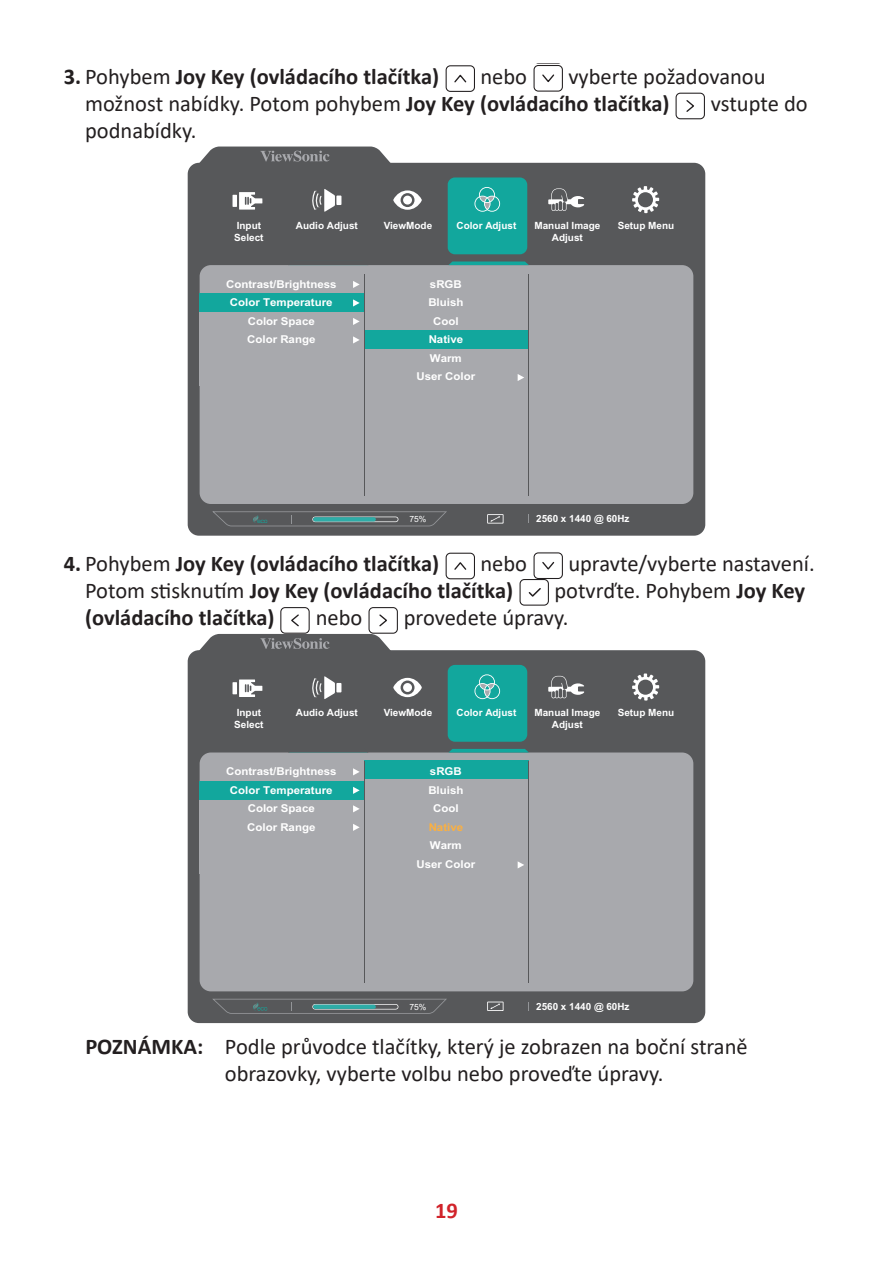
<style>
.page{position:relative;width:893px;height:1263px;background:#fff}
.page>*{position:absolute;margin:0;border:0;box-sizing:border-box;transform-origin:0 0}
.t1{font:22.5px/27px "Calibri";color:#231f20}
.t2{font:700 22.5px "Calibri";color:#231f20}
.t3{font:700 22.5px "Calibri";color:#d1232a}
.t4{font:700 10.8px/18.5px "Arial";color:#fff;text-align:center;scale:1.06 1}
.t5{font:700 10.8px "Arial";color:#fbb041;scale:1.06 1}
.t6{font:700 9.9px/12px "Arial";color:#fff}
.t7{font:8.55px "Arial";color:#fff}
.s1{font-weight:400}
.s2{font-weight:700}
</style>
<div class="page">
<div style="left:446px;top:65px;width:29px;height:27px;border:1px solid #231f20;border-radius:4px"></div>
<svg style="left:454px;top:74px;width:13px;height:9px"></svg>
<div style="left:533px;top:65px;width:30px;height:27px;border:1px solid #231f20;border-radius:4px"></div>
<svg style="left:542px;top:74px;width:13px;height:9px"></svg>
<div style="left:676px;top:93px;width:29px;height:26px;border:1px solid #231f20;border-radius:4px"></div>
<svg style="left:686px;top:100px;width:8px;height:12px"></svg>
<div style="left:188px;top:163px;width:517px;height:373px;background:#57585a;border-radius:11px"></div>
<div style="left:200px;top:265px;width:493px;height:239px;background:#a8a9ad;border-radius:11px"></div>
<div style="left:448px;top:177px;width:79px;height:77px;background:#12a79d;border-radius:7px"></div>
<svg style="left:353px;top:336px;width:7px;height:7px"></svg>
<svg style="left:353px;top:281px;width:7px;height:7px"></svg>
<div style="left:364px;top:331px;width:164px;height:18px;background:#12a79d"></div>
<hr style="left:528px;top:274px;width:1px;height:222px;background:#57585a">
<hr style="left:364px;top:274px;width:1px;height:222px;background:#57585a">
<svg style="left:487px;top:514px;width:17px;height:10px"></svg>
<svg style="left:212px;top:511px;width:235px;height:15px"></svg>
<svg style="left:194px;top:147px;width:202px;height:17px"></svg>
<svg style="left:288px;top:265px;width:80px;height:1px"></svg>
<svg style="left:449px;top:261px;width:80px;height:4px"></svg>
<svg style="left:518px;top:374px;width:6px;height:7px"></svg>
<svg style="left:632px;top:186px;width:27px;height:27px"></svg>
<svg style="left:393px;top:190px;width:29px;height:20px"></svg>
<div style="left:403px;top:196px;width:9px;height:9px;background:#fff;border-radius:50%"></div>
<svg style="left:548px;top:188px;width:36px;height:23px"></svg>
<hr style="left:233px;top:195px;width:4px;height:12px;background:#fff">
<svg style="left:239px;top:192px;width:23px;height:18px"></svg>
<div style="left:336px;top:196px;width:5px;height:9px;background:#fff"></div>
<svg style="left:312px;top:189px;width:23px;height:23px"></svg>
<svg style="left:474px;top:187px;width:26px;height:25px"></svg>
<svg style="left:353px;top:318px;width:7px;height:7px"></svg>
<div style="left:200px;top:294px;width:164px;height:18px;background:#12a79d"></div>
<svg style="left:353px;top:299px;width:7px;height:7px"></svg>
<div style="left:446px;top:553px;width:29px;height:26px;border:1px solid #231f20;border-radius:4px"></div>
<svg style="left:454px;top:562px;width:13px;height:8px"></svg>
<div style="left:533px;top:552px;width:30px;height:27px;border:1px solid #231f20;border-radius:4px"></div>
<svg style="left:542px;top:561px;width:13px;height:9px"></svg>
<div style="left:520px;top:579px;width:29px;height:27px;border:1px solid #231f20;border-radius:4px"></div>
<svg style="left:528px;top:588px;width:13px;height:9px"></svg>
<div style="left:280px;top:607px;width:30px;height:27px;border:1px solid #231f20;border-radius:4px"></div>
<svg style="left:291px;top:614px;width:8px;height:13px"></svg>
<div style="left:368px;top:607px;width:30px;height:27px;border:1px solid #231f20;border-radius:4px"></div>
<svg style="left:379px;top:614px;width:8px;height:13px"></svg>
<div style="left:188px;top:650px;width:517px;height:373px;background:#57585a;border-radius:11px"></div>
<div style="left:200px;top:752px;width:493px;height:239px;background:#a8a9ad;border-radius:11px"></div>
<div style="left:448px;top:665px;width:79px;height:77px;background:#12a79d;border-radius:7px"></div>
<svg style="left:353px;top:824px;width:7px;height:7px"></svg>
<svg style="left:353px;top:768px;width:7px;height:7px"></svg>
<div style="left:364px;top:761px;width:164px;height:18px;background:#12a79d"></div>
<hr style="left:528px;top:761px;width:1px;height:222px;background:#57585a">
<hr style="left:364px;top:761px;width:1px;height:222px;background:#57585a">
<svg style="left:487px;top:1001px;width:17px;height:10px"></svg>
<svg style="left:213px;top:999px;width:234px;height:15px"></svg>
<svg style="left:194px;top:634px;width:202px;height:18px"></svg>
<svg style="left:288px;top:752px;width:80px;height:1px"></svg>
<svg style="left:449px;top:749px;width:79px;height:3px"></svg>
<svg style="left:518px;top:861px;width:6px;height:7px"></svg>
<svg style="left:632px;top:673px;width:27px;height:27px"></svg>
<svg style="left:393px;top:678px;width:29px;height:19px"></svg>
<div style="left:403px;top:683px;width:9px;height:9px;background:#fff;border-radius:50%"></div>
<svg style="left:548px;top:676px;width:36px;height:22px"></svg>
<hr style="left:233px;top:682px;width:4px;height:12px;background:#fff">
<svg style="left:239px;top:679px;width:23px;height:18px"></svg>
<div style="left:336px;top:683px;width:5px;height:9px;background:#fff"></div>
<svg style="left:312px;top:676px;width:23px;height:23px"></svg>
<svg style="left:474px;top:674px;width:26px;height:25px"></svg>
<svg style="left:353px;top:805px;width:7px;height:7px"></svg>
<div style="left:200px;top:781px;width:164px;height:19px;background:#12a79d"></div>
<svg style="left:353px;top:787px;width:7px;height:7px"></svg>
<p class="t2" style="left:64px;top:60px;width:377px">3. <span class="s1">Pohybem</span> Joy Key (ovládacího tlačítka)</p>
<p class="t1" style="left:480px;top:62px;width:48px">nebo</p>
<p class="t1" style="left:85px;top:62px;width:682px;text-indent:483px">vyberte požadovanou možnost nabídky. Potom pohybem <span class="s2">Joy Key (ovládacího tlačítka)</span></p>
<p class="t1" style="left:711px;top:89px;width:98px">vstupte do</p>
<p class="t1" style="left:85px;top:116px;width:113px">podnabídky.</p>
<p class="t6" style="left:384px;top:220px;width:50px">ViewMode</p>
<p class="t6" style="left:457px;top:220px;width:61px">Color Adjust</p>
<p class="t6" style="left:534px;top:219px;width:67px">Manual Image</p>
<p class="t6" style="left:618px;top:220px;width:58px">Setup Menu</p>
<p class="t6" style="left:552px;top:231px;width:32px">Adjust</p>
<p class="t6" style="left:234px;top:220px;width:31px">Input<br>Select</p>
<p class="t6" style="left:296px;top:220px;width:63px">Audio Adjust</p>
<p class="t4" style="left:226px;top:275px;width:106px">Contrast/Brightness<br>Color Temperature<br>Color Space<br>Color Range</p>
<p class="t4" style="left:417px;top:275px;width:57px">sRGB<br>Bluish<br>Cool<br>Native<br>Warm<br>User Color</p>
<p class="t7" style="left:409px;top:514px;width:19px">75%</p>
<p class="t6" style="left:536px;top:513px;width:95px">2560 x 1440 @ 60Hz</p>
<p class="t2" style="left:64px;top:548px;width:377px">4. <span class="s1">Pohybem</span> Joy Key (ovládacího tlačítka)</p>
<p class="t1" style="left:480px;top:550px;width:48px">nebo</p>
<p class="t1" style="left:568px;top:550px;width:248px">upravte/vyberte nastavení.</p>
<p class="t2" style="left:85px;top:575px;width:430px"><span class="s1">Potom stisknutím</span> Joy Key (ovládacího tlačítka)</p>
<p class="t1" style="left:554px;top:577px;width:252px">potvrďte. Pohybem <span class="s2">Joy Key</span></p>
<p class="t2" style="left:85px;top:602px;width:191px">(ovládacího tlačítka)</p>
<p class="t1" style="left:316px;top:604px;width:48px">nebo</p>
<p class="t1" style="left:404px;top:604px;width:166px">provedete úpravy.</p>
<p class="t6" style="left:384px;top:707px;width:50px">ViewMode</p>
<p class="t6" style="left:457px;top:707px;width:61px">Color Adjust</p>
<p class="t6" style="left:534px;top:707px;width:67px">Manual Image</p>
<p class="t6" style="left:618px;top:707px;width:58px">Setup Menu</p>
<p class="t6" style="left:552px;top:719px;width:32px">Adjust</p>
<p class="t6" style="left:234px;top:707px;width:31px">Input<br>Select</p>
<p class="t6" style="left:296px;top:707px;width:63px">Audio Adjust</p>
<p class="t4" style="left:226px;top:762px;width:106px">Contrast/Brightness<br>Color Temperature<br>Color Space<br>Color Range</p>
<p class="t4" style="left:428px;top:762px;width:35px">sRGB<br>Bluish<br>Cool</p>
<p class="t5" style="left:429px;top:819px;width:34px">Native</p>
<p class="t4" style="left:417px;top:836px;width:57px">Warm<br>User Color</p>
<p class="t7" style="left:409px;top:1001px;width:19px">75%</p>
<p class="t6" style="left:536px;top:1000px;width:95px">2560 x 1440 @ 60Hz</p>
<p class="t1" style="left:225px;top:1033px;width:524px;text-indent:-139px"><span class="s2">POZNÁMKA:</span> Podle průvodce tlačítky, který je zobrazen na boční straně obrazovky, vyberte volbu nebo proveďte úpravy.</p>
<p class="t3" style="left:435px;top:1194px;width:24px">19</p>
</div>
